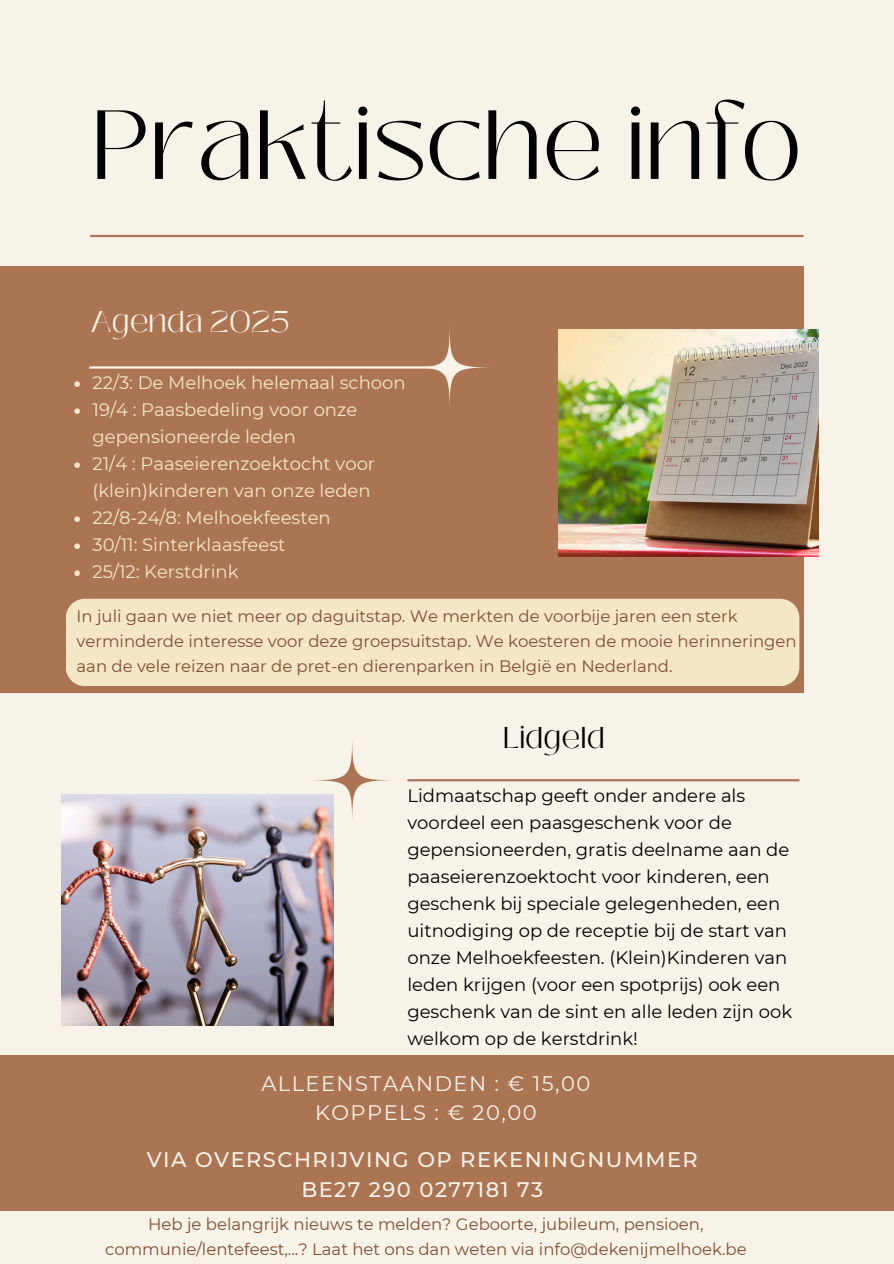
<style>
.page{position:relative;width:894px;height:1264px;background:#fff}
.page>*{position:absolute;margin:0;border:0;box-sizing:border-box;transform-origin:0 0}
.t1{font:300 97.65px "Black Mango";color:#000}
.t2{font:300 30px "Black Mango";color:#f8f3e8}
.t3{font:300 30px "Black Mango";color:#000}
.t4{font:500 21px/29.2px "Montserrat";letter-spacing:.07em;color:#f8f3e8;text-align:center}
.t5{font:21px/29.2px "Montserrat";letter-spacing:.07em;color:#f8f3e8;text-align:center}
.t6{font:18px/27px "Montserrat";color:#000}
.t7{font:18px/27px "Montserrat";color:#f4e6c6}
.t8{font:16.5px/24.8px "Montserrat";color:#824d32}
</style>
<div class="page">
<div style="left:0;top:0;width:893px;height:1263px;background:#f8f3e8"></div>
<div style="left:0;top:1055px;width:893px;height:155px;background:#ab7554"></div>
<div style="left:0;top:266px;width:803px;height:427px;background:#ab7554"></div>
<hr style="left:407px;top:779px;width:392px;height:2px;background:#ab7554">
<hr style="left:89px;top:366px;width:368px;height:2px;background:#f8f3e8">
<svg style="left:312px;top:741px;width:80px;height:80px"></svg>
<svg style="left:407px;top:328px;width:82px;height:79px"></svg>
<img style="left:62px;top:794px;width:271px;height:231px">
<hr style="left:90px;top:235px;width:713px;height:2px;background:#ab7554">
<img style="left:558px;top:329px;width:260px;height:227px">
<div style="left:66px;top:598px;width:733px;height:88px;background:#f4e6c6"></div>
<svg style="left:74px;top:381px;width:6px;height:6px"></svg>
<svg style="left:74px;top:408px;width:6px;height:6px"></svg>
<svg style="left:74px;top:462px;width:6px;height:6px"></svg>
<svg style="left:74px;top:516px;width:6px;height:6px"></svg>
<svg style="left:74px;top:543px;width:6px;height:6px"></svg>
<svg style="left:74px;top:570px;width:6px;height:6px"></svg>
<p class="t1" style="left:90px;top:71px;width:711px">Praktische info</p>
<p class="t2" style="left:90px;top:299px;width:201px">Agenda 2025</p>
<p class="t7" style="left:92px;top:369px;width:314px">22/3: De Melhoek helemaal schoon</p>
<p class="t7" style="left:92px;top:396px;width:266px">19/4 : Paasbedeling voor onze gepensioneerde leden</p>
<p class="t7" style="left:92px;top:450px;width:284px">21/4 : Paaseierenzoektocht voor (klein)kinderen van onze leden</p>
<p class="t7" style="left:92px;top:504px;width:240px">22/8-24/8: Melhoekfeesten</p>
<p class="t7" style="left:92px;top:531px;width:194px">30/11: Sinterklaasfeest</p>
<p class="t7" style="left:92px;top:558px;width:147px">25/12: Kerstdrink</p>
<p class="t8" style="left:77px;top:604px;width:721px">In juli gaan we niet meer op daguitstap. We merkten de voorbije jaren een sterk verminderde interesse voor deze groepsuitstap. We koesteren de mooie herinneringen aan de vele reizen naar de pret-en dierenparken in België en Nederland.</p>
<h1 class="t3" style="left:502px;top:715px;width:104px">Lidgeld</h1>
<p class="t6" style="left:407px;top:782px;width:386px">Lidmaatschap geeft onder andere als voordeel een paasgeschenk voor de gepensioneerden, gratis deelname aan de paaseierenzoektocht voor kinderen, een geschenk bij speciale gelegenheden, een uitnodiging op de receptie bij de start van onze Melhoekfeesten. (Klein)Kinderen van leden krijgen (voor een spotprijs) ook een geschenk van de sint en alle leden zijn ook welkom op de kerstdrink!</p>
<p class="t5" style="left:261px;top:1068px;width:330px">ALLEENSTAANDEN : € 15,00<br>KOPPELS : € 20,00</p>
<h2 class="t4" style="left:147px;top:1145px;width:552px">VIA OVERSCHRIJVING OP REKENINGNUMMER<br>BE27 290 0277181 73</h2>
<p class="t8" style="left:105px;top:1211px;width:643px;text-align:center">Heb je belangrijk nieuws te melden? Geboorte, jubileum, pensioen, communie/lentefeest,...? Laat het ons dan weten via info@dekenijmelhoek.be</p>
</div>
